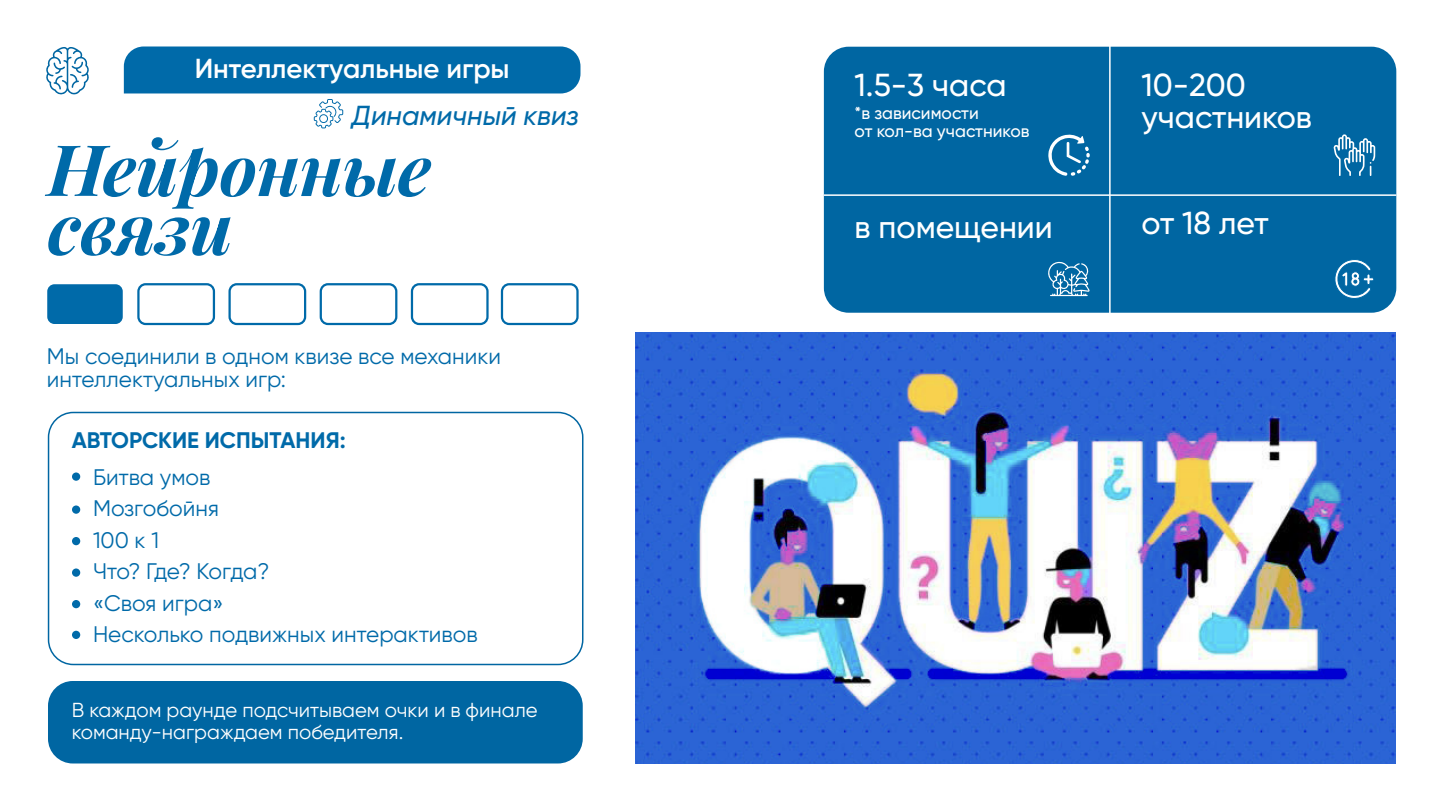
<style>
.page{position:relative;width:1440px;height:810px;background:#fff}
.page>*{position:absolute;margin:0;border:0;box-sizing:border-box;transform-origin:0 0}
.t1{font:italic 70.88px/58.8px "Playfair Display";color:#006aa9}
.t2{font:500 31.8px/31.8px "Gilroy";color:#fff}
.t3{font:600 27.53px "Gilroy";color:#fff}
.t4{font:italic 500 27.53px "Gilroy";color:#006aa9}
.t5{font:22.5px/31.5px "Gilroy";color:#006aa9}
.t6{font:700 22.5px "Gilroy";color:#006aa9}
.t7{font:20.25px/21.8px "Gilroy";color:#fff}
.t8{font:500 17.25px/18px "Gilroy";color:#fff}
</style>
<div class="page">
<svg style="left:46px;top:47px;width:43px;height:48px"></svg>
<div style="left:47px;top:284px;width:76px;height:40px;background:#006aa9;border-radius:7px"></div>
<div style="left:137px;top:283px;width:78px;height:42px;border:2px solid #006aa9;border-radius:7px"></div>
<div style="left:228px;top:283px;width:78px;height:42px;border:2px solid #006aa9;border-radius:7px"></div>
<div style="left:320px;top:283px;width:77px;height:42px;border:2px solid #006aa9;border-radius:7px"></div>
<div style="left:501px;top:283px;width:78px;height:42px;border:2px solid #006aa9;border-radius:7px"></div>
<div style="left:411px;top:283px;width:78px;height:42px;border:2px solid #006aa9;border-radius:7px"></div>
<div style="left:824px;top:47px;width:572px;height:266px;background:#0066a2;border-radius:25px"></div>
<div style="left:48px;top:412px;width:535px;height:253px;border:2px solid #0066a2;border-radius:25px"></div>
<hr style="left:1109px;top:41px;width:2px;height:273px;background:#fff">
<hr style="left:824px;top:194px;width:572px;height:2px;background:#fff">
<svg style="left:1048px;top:134px;width:42px;height:42px"></svg>
<svg style="left:1334px;top:134px;width:41px;height:42px"></svg>
<svg style="left:1048px;top:261px;width:42px;height:35px"></svg>
<svg style="left:1335px;top:259px;width:39px;height:40px"></svg>
<div style="left:72px;top:472px;width:8px;height:9px;background:#006aa9;border-radius:50%"></div>
<div style="left:72px;top:537px;width:8px;height:8px;background:#006aa9;border-radius:50%"></div>
<div style="left:72px;top:568px;width:8px;height:9px;background:#006aa9;border-radius:50%"></div>
<div style="left:72px;top:506px;width:8px;height:8px;background:#006aa9;border-radius:50%"></div>
<div style="left:72px;top:600px;width:8px;height:8px;background:#006aa9;border-radius:50%"></div>
<div style="left:72px;top:631px;width:8px;height:8px;background:#006aa9;border-radius:50%"></div>
<img style="left:635px;top:332px;width:761px;height:432px">
<div style="left:48px;top:681px;width:535px;height:83px;background:#0066a2;border-radius:25px"></div>
<div style="left:124px;top:47px;width:456px;height:46px;background:#006aa9"></div>
<svg style="left:314px;top:99px;width:29px;height:29px"></svg>
<p class="t3" style="left:195px;top:52px;width:316px">Интеллектуальные игры</p>
<p class="t4" style="left:352px;top:98px;width:228px">Динамичный квиз</p>
<h1 class="t1" style="left:48px;top:134px;width:385px">Нейронные связи</h1>
<p class="t5" style="left:47px;top:344px;width:456px;line-height:23.2px">Мы соединили в одном квизе все механики интеллектуальных игр:</p>
<p class="t6" style="left:72px;top:426px;width:276px">АВТОРСКИЕ ИСПЫТАНИЯ:</p>
<p class="t5" style="left:93px;top:461px;width:386px">Битва умов<br>Мозгобойня<br>100 к 1<br>Что? Где? Когда?<br>«Своя игра»<br>Несколько подвижных интерактивов</p>
<p class="t7" style="left:72px;top:699px;width:467px">В каждом раунде подсчитываем очки и в финале команду-награждаем победителя.</p>
<h2 class="t2" style="left:855px;top:69px;width:153px">1.5-3 часа</h2>
<p class="t8" style="left:855px;top:104px;width:176px">*в зависимости<br>от кол-ва участников</p>
<h2 class="t2" style="left:855px;top:211px;width:200px">в помещении</h2>
<h2 class="t2" style="left:1142px;top:69px;width:172px">10-200 участников</h2>
<h2 class="t2" style="left:1142px;top:206px;width:129px">от 18 лет</h2>
</div>
